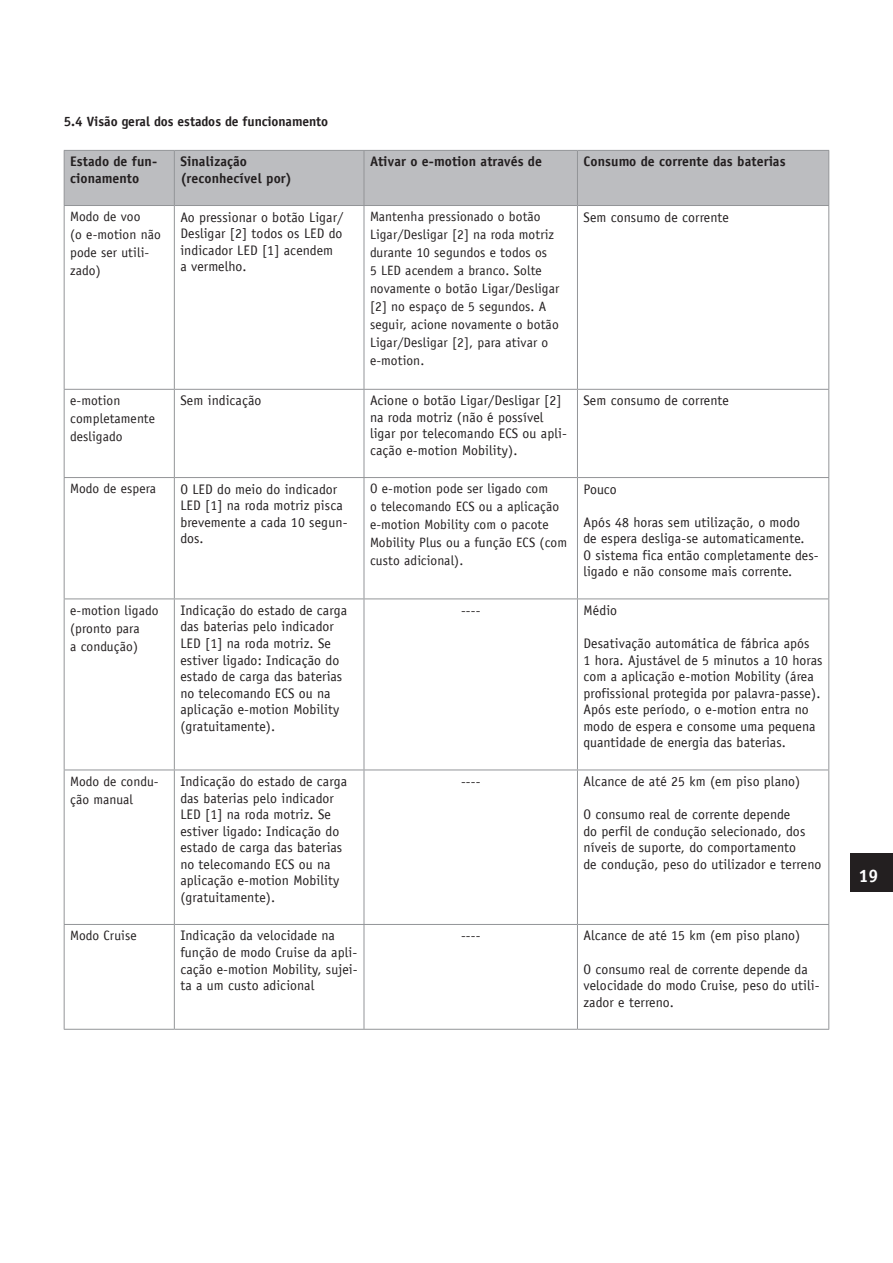
<style>
.page{position:relative;width:893px;height:1263px;background:#fff}
.page>*{position:absolute;margin:0;border:0;box-sizing:border-box;transform-origin:0 0}
.t1{font:700 18px "Officina Sans LT";color:#fff}
.t2{font:13.8px/16.5px "Officina Sans LT";letter-spacing:.01em;color:#231f20}
.t3{font:700 13.8px/16.5px "Officina Sans LT";letter-spacing:.01em;color:#231f20}
.t4{font:13.5px/18px "Officina Sans LT";letter-spacing:.01em;color:#231f20}
.t5{font:700 13.5px "Officina Sans LT";color:#231f20}
.t6{font:13.5px/18px "Officina Sans LT";letter-spacing:-.01em;color:#231f20}
</style>
<div class="page">
<div style="left:850px;top:854px;width:43px;height:38px;background:#231f20"></div>
<div style="left:65px;top:151px;width:763px;height:54px;background:#bcbdc0"></div>
<hr style="left:64px;top:150px;width:110px;height:1px;background:#939598">
<hr style="left:64px;top:151px;width:1px;height:54px;background:#939598">
<hr style="left:174px;top:150px;width:190px;height:1px;background:#939598">
<hr style="left:174px;top:151px;width:1px;height:54px;background:#939598">
<hr style="left:364px;top:150px;width:213px;height:1px;background:#939598">
<hr style="left:364px;top:151px;width:1px;height:54px;background:#939598">
<hr style="left:577px;top:150px;width:252px;height:1px;background:#939598">
<hr style="left:577px;top:151px;width:1px;height:54px;background:#939598">
<hr style="left:828px;top:151px;width:1px;height:54px;background:#939598">
<hr style="left:64px;top:205px;width:110px;height:1px;background:#939598">
<hr style="left:174px;top:205px;width:190px;height:1px;background:#939598">
<hr style="left:364px;top:205px;width:213px;height:1px;background:#939598">
<hr style="left:577px;top:205px;width:252px;height:1px;background:#939598">
<hr style="left:64px;top:206px;width:1px;height:183px;background:#939598">
<hr style="left:174px;top:206px;width:1px;height:183px;background:#939598">
<hr style="left:364px;top:206px;width:1px;height:183px;background:#939598">
<hr style="left:577px;top:206px;width:1px;height:183px;background:#939598">
<hr style="left:828px;top:206px;width:1px;height:183px;background:#939598">
<hr style="left:64px;top:389px;width:110px;height:1px;background:#939598">
<hr style="left:64px;top:390px;width:1px;height:87px;background:#939598">
<hr style="left:174px;top:389px;width:190px;height:1px;background:#939598">
<hr style="left:174px;top:390px;width:1px;height:87px;background:#939598">
<hr style="left:364px;top:389px;width:213px;height:1px;background:#939598">
<hr style="left:364px;top:390px;width:1px;height:87px;background:#939598">
<hr style="left:577px;top:389px;width:252px;height:1px;background:#939598">
<hr style="left:577px;top:390px;width:1px;height:87px;background:#939598">
<hr style="left:828px;top:390px;width:1px;height:87px;background:#939598">
<hr style="left:64px;top:477px;width:110px;height:1px;background:#939598">
<hr style="left:64px;top:478px;width:1px;height:120px;background:#939598">
<hr style="left:174px;top:477px;width:190px;height:1px;background:#939598">
<hr style="left:174px;top:478px;width:1px;height:120px;background:#939598">
<hr style="left:364px;top:477px;width:213px;height:1px;background:#939598">
<hr style="left:364px;top:478px;width:1px;height:120px;background:#939598">
<hr style="left:577px;top:477px;width:252px;height:1px;background:#939598">
<hr style="left:577px;top:478px;width:1px;height:120px;background:#939598">
<hr style="left:828px;top:478px;width:1px;height:120px;background:#939598">
<hr style="left:64px;top:598px;width:110px;height:1px;background:#939598">
<hr style="left:64px;top:599px;width:1px;height:170px;background:#939598">
<hr style="left:174px;top:598px;width:190px;height:1px;background:#939598">
<hr style="left:174px;top:599px;width:1px;height:170px;background:#939598">
<hr style="left:364px;top:598px;width:213px;height:1px;background:#939598">
<hr style="left:364px;top:599px;width:1px;height:170px;background:#939598">
<hr style="left:577px;top:598px;width:252px;height:1px;background:#939598">
<hr style="left:577px;top:599px;width:1px;height:170px;background:#939598">
<hr style="left:828px;top:599px;width:1px;height:170px;background:#939598">
<hr style="left:64px;top:769px;width:110px;height:1px;background:#939598">
<hr style="left:64px;top:770px;width:1px;height:154px;background:#939598">
<hr style="left:174px;top:769px;width:190px;height:1px;background:#939598">
<hr style="left:174px;top:770px;width:1px;height:154px;background:#939598">
<hr style="left:364px;top:769px;width:213px;height:1px;background:#939598">
<hr style="left:364px;top:770px;width:1px;height:154px;background:#939598">
<hr style="left:577px;top:769px;width:252px;height:1px;background:#939598">
<hr style="left:577px;top:770px;width:1px;height:154px;background:#939598">
<hr style="left:828px;top:770px;width:1px;height:154px;background:#939598">
<hr style="left:64px;top:924px;width:110px;height:1px;background:#939598">
<hr style="left:64px;top:925px;width:1px;height:104px;background:#939598">
<hr style="left:174px;top:924px;width:190px;height:1px;background:#939598">
<hr style="left:174px;top:925px;width:1px;height:104px;background:#939598">
<hr style="left:364px;top:924px;width:213px;height:1px;background:#939598">
<hr style="left:364px;top:925px;width:1px;height:104px;background:#939598">
<hr style="left:577px;top:924px;width:252px;height:1px;background:#939598">
<hr style="left:577px;top:925px;width:1px;height:104px;background:#939598">
<hr style="left:828px;top:925px;width:1px;height:104px;background:#939598">
<hr style="left:64px;top:1029px;width:110px;height:1px;background:#939598">
<hr style="left:174px;top:1029px;width:190px;height:1px;background:#939598">
<hr style="left:364px;top:1029px;width:213px;height:1px;background:#939598">
<hr style="left:577px;top:1029px;width:252px;height:1px;background:#939598">
<p class="t5" style="left:64px;top:113px;width:266px">5.4 Visão geral dos estados de funcionamento</p>
<p class="t3" style="left:70px;top:153px;width:89px">Estado de fun&shy;cionamento</p>
<p class="t3" style="left:180px;top:153px;width:113px">Sinalização (reconhecível por)</p>
<p class="t3" style="left:370px;top:153px;width:173px">Ativar o e-motion através de</p>
<p class="t3" style="left:583px;top:153px;width:204px">Consumo de corrente das baterias</p>
<p class="t4" style="left:70px;top:208px;width:92px">Modo de voo<br>(o e-motion não pode ser utili&shy;zado)</p>
<p class="t2" style="left:180px;top:209px;width:164px">Ao pressionar o botão Ligar/<br>Desligar [2] todos os LED do indicador LED [1] acendem<br>a vermelho.</p>
<p class="t4" style="left:370px;top:208px;width:191px">Mantenha pressionado o botão<br>Ligar/Desligar [2] na roda motriz durante 10 segundos e todos os<br>5 LED acendem a branco. Solte novamente o botão Ligar/Desligar [2] no espaço de 5 segundos. A seguir, acione novamente o botão<br>Ligar/Desligar [2], para ativar o e-motion.</p>
<p class="t2" style="left:583px;top:209px;width:147px">Sem consumo de corrente</p>
<p class="t4" style="left:70px;top:391px;width:86px">e-motion completamente desligado</p>
<p class="t2" style="left:180px;top:392px;width:83px">Sem indicação</p>
<p class="t2" style="left:370px;top:392px;width:199px">Acione o botão Ligar/Desligar [2] na roda motriz (não é possível ligar por telecomando ECS ou apli&shy;cação e-motion Mobility).</p>
<p class="t2" style="left:583px;top:392px;width:147px">Sem consumo de corrente</p>
<p class="t4" style="left:70px;top:480px;width:88px">Modo de espera</p>
<p class="t2" style="left:180px;top:481px;width:169px">O LED do meio do indicador<br>LED [1] na roda motriz pisca brevemente a cada 10 segun&shy;dos.</p>
<p class="t4" style="left:370px;top:480px;width:199px">O e-motion pode ser ligado com<br>o telecomando ECS ou a aplicação e-motion Mobility com o pacote<br>Mobility Plus ou a função ECS (com custo adicional).</p>
<p class="t2" style="left:583px;top:481px;width:35px">Pouco</p>
<p class="t2" style="left:583px;top:514px;width:237px">Após 48 horas sem utilização, o modo<br>de espera desliga-se automaticamente.<br>O sistema fica então completamente des&shy;ligado e não consome mais corrente.</p>
<p class="t4" style="left:70px;top:601px;width:90px">e-motion ligado (pronto para<br>a condução)</p>
<p class="t2" style="left:180px;top:602px;width:168px">Indicação do estado de carga das baterias pelo indicador<br>LED [1] na roda motriz. Se estiver ligado: Indicação do estado de carga das baterias no telecomando ECS ou na aplicação e-motion Mobility (gratuitamente).</p>
<p class="t4" style="left:461px;top:601px;width:21px">----</p>
<p class="t2" style="left:583px;top:602px;width:35px">Médio</p>
<p class="t2" style="left:583px;top:635px;width:241px">Desativação automática de fábrica após<br>1 hora. Ajustável de 5 minutos a 10 horas com a aplicação e-motion Mobility (área profissional protegida por palavra-passe).<br>Após este período, o e-motion entra no modo de espera e consome uma pequena quantidade de energia das baterias.</p>
<p class="t6" style="left:70px;top:772px;width:90px">Modo de condu&shy;ção manual</p>
<p class="t2" style="left:180px;top:773px;width:168px">Indicação do estado de carga das baterias pelo indicador<br>LED [1] na roda motriz. Se estiver ligado: Indicação do estado de carga das baterias no telecomando ECS ou na aplicação e-motion Mobility (gratuitamente).</p>
<p class="t4" style="left:461px;top:772px;width:21px">----</p>
<p class="t2" style="left:583px;top:773px;width:218px">Alcance de até 25 km (em piso plano)</p>
<p class="t2" style="left:583px;top:806px;width:239px">O consumo real de corrente depende<br>do perfil de condução selecionado, dos níveis de suporte, do comportamento<br>de condução, peso do utilizador e terreno</p>
<p class="t4" style="left:70px;top:927px;width:68px">Modo Cruise</p>
<p class="t2" style="left:180px;top:927px;width:179px">Indicação da velocidade na função de modo Cruise da apli&shy;cação e-motion Mobility, sujei&shy;ta a um custo adicional</p>
<p class="t4" style="left:461px;top:927px;width:21px">----</p>
<p class="t2" style="left:583px;top:927px;width:218px">Alcance de até 15 km (em piso plano)</p>
<p class="t2" style="left:583px;top:961px;width:238px">O consumo real de corrente depende da velocidade do modo Cruise, peso do utili&shy;zador e terreno.</p>
<h1 class="t1" style="left:858px;top:864px;width:22px">19</h1>
</div>
